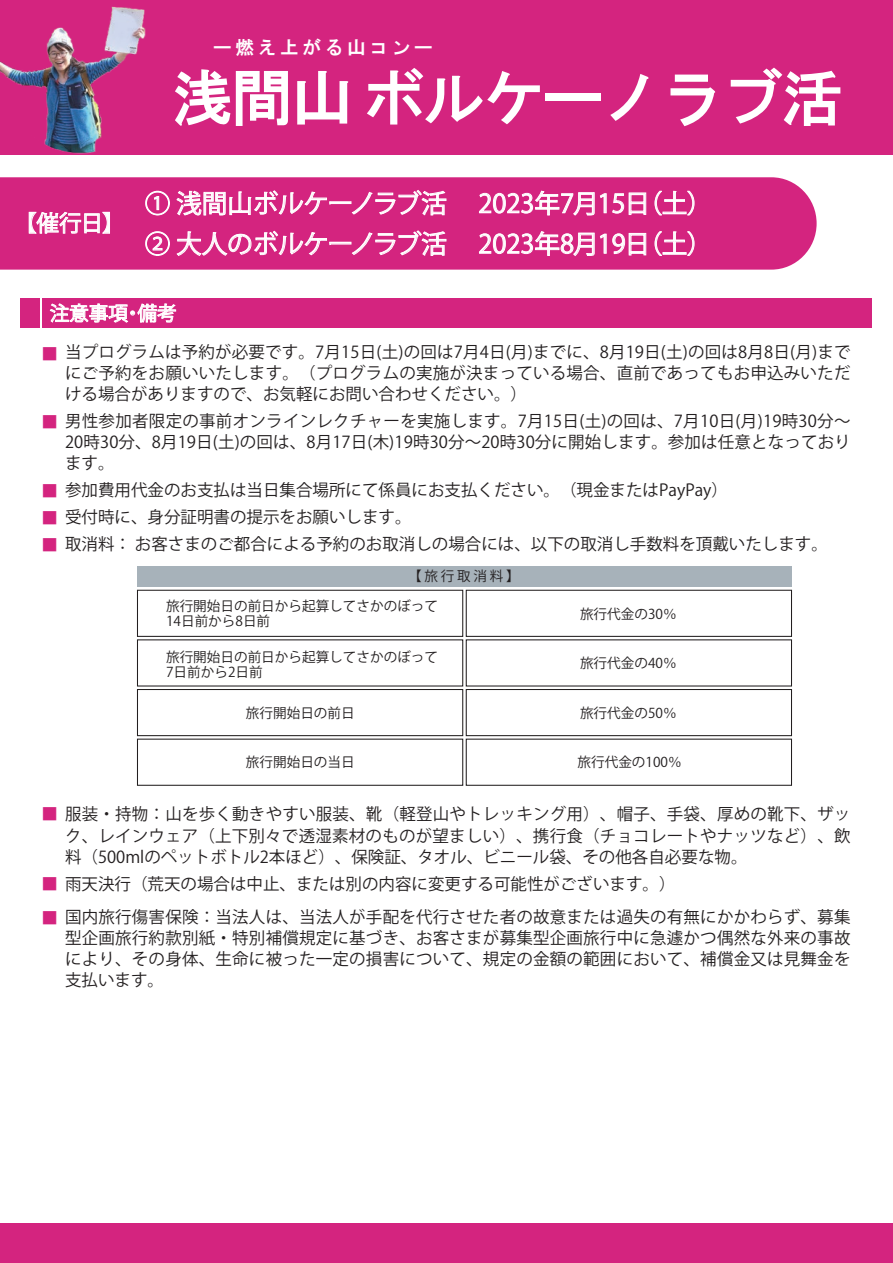
<style>
.page{position:relative;width:893px;height:1263px;background:#fff}
.page>*{position:absolute;margin:0;border:0;box-sizing:border-box;transform-origin:0 0}
.t1{font:61.5px "HGS Gothic E";letter-spacing:-.03em;color:#fff}
.t2{font:25.5px/40.5px "Koz Go Pr 6 N";color:#fff}
.t3{font:22.5px "Koz Go Pr 6 N";color:#fff}
.t4{font:19.5px "Koz Go Pr 6 N";color:#fff}
.t5{font:18.6px "HGS Gothic E";letter-spacing:.2em;color:#fff}
.t6{font:16.5px/21px "Koz Go Pr 6 N";color:#231f20;text-align:justify}
.t7{font:13.65px/30px "Koz Go Pr 6 N";color:#231f20}
.s1{color:#d4247f}
</style>
<div class="page">
<div style="left:0;top:0;width:893px;height:154px;background:#d4247f"></div>
<div style="left:0;top:1224px;width:893px;height:39px;background:#d4247f"></div>
<div style="left:0;top:177px;width:817px;height:93px;background:#d4247f"></div>
<svg style="left:145px;top:191px;width:25px;height:24px"></svg>
<svg style="left:177px;top:190px;width:269px;height:25px;background:#dd579c"></svg>
<svg style="left:479px;top:191px;width:167px;height:25px;background:#de5a9e"></svg>
<svg style="left:655px;top:191px;width:39px;height:24px"></svg>
<svg style="left:145px;top:231px;width:25px;height:25px"></svg>
<svg style="left:177px;top:230px;width:269px;height:26px;background:#db4c96"></svg>
<svg style="left:479px;top:231px;width:167px;height:25px;background:#de5da0"></svg>
<svg style="left:655px;top:231px;width:39px;height:25px"></svg>
<div style="left:43px;top:298px;width:829px;height:30px;background:#d4247f"></div>
<svg style="left:50px;top:303px;width:126px;height:20px"></svg>
<div style="left:20px;top:298px;width:20px;height:30px;background:#d4247f"></div>
<img style="left:0;top:6px;width:148px;height:149px">
<svg style="left:29px;top:212px;width:81px;height:22px;background:#e373ad"></svg>
<div style="left:137px;top:566px;width:654px;height:20px;background:#a7b2ba"></div>
<div style="left:137px;top:590px;width:326px;height:47px;background:#fff;border:1px solid #231f20"></div>
<div style="left:466px;top:590px;width:326px;height:47px;background:#fff;border:1px solid #231f20"></div>
<div style="left:137px;top:689px;width:326px;height:47px;background:#fff;border:1px solid #231f20"></div>
<div style="left:466px;top:689px;width:326px;height:47px;background:#fff;border:1px solid #231f20"></div>
<div style="left:137px;top:739px;width:326px;height:47px;background:#fff;border:1px solid #231f20"></div>
<div style="left:466px;top:739px;width:326px;height:47px;background:#fff;border:1px solid #231f20"></div>
<p class="t5" style="left:213px;top:38px;width:221px">ー燃え上がる山コンー</p>
<h3 class="t3" style="left:14px;top:210px;width:112px">【催行日】</h3>
<h1 class="t1" style="left:172px;top:67px;width:672px">浅間山ボルケーノラブ活</h1>
<h2 class="t2" style="left:145px;top:184px;width:569px">① 浅間山ボルケーノラブ活 　2023年7月15日（土）<br>② 大人のボルケーノラブ活 　2023年8月19日（土）</h2>
<p class="t4" style="left:50px;top:302px;width:128px">注意事項・備考</p>
<p class="t6" style="left:65px;top:342px;width:787px;text-indent:-24px"><span class="s1">■</span> 当プログラムは予約が必要です。7月15日(土)の回は7月4日(月)までに、8月19日(土)の回は8月8日(月)までにご予約をお願いいたします。（プログラムの実施が決まっている場合、直前であってもお申込みいただける場合がありますので、お気軽にお問い合わせください。）</p>
<p class="t6" style="left:65px;top:411px;width:787px;text-indent:-24px"><span class="s1">■</span> 男性参加者限定の事前オンラインレクチャーを実施します。7月15日(土)の回は、7月10日(月)19時30分～20時30分、8月19日(土)の回は、8月17日(木)19時30分～20時30分に開始します。参加は任意となっております。</p>
<p class="t6" style="left:41px;top:480px;width:688px"><span class="s1">■</span> 参加費用代金のお支払は当日集合場所にて係員にお支払ください。（現金またはPayPay）</p>
<p class="t6" style="left:41px;top:507px;width:372px"><span class="s1">■</span> 受付時に、身分証明書の提示をお願いします。</p>
<p class="t6" style="left:41px;top:534px;width:788px"><span class="s1">■</span> 取消料： お客さまのご都合による予約のお取消しの場合には、以下の取消し手数料を頂戴いたします。</p>
<p class="t7" style="left:166px;top:562px;width:355px;text-indent:242px">【旅行取消料】旅行開始日の前日から起算してさかのぼって</p>
<p class="t7" style="left:166px;top:606px;width:106px">14日前から8日前</p>
<p class="t7" style="left:166px;top:650px;width:273px;line-height:14.9px">旅行開始日の前日から起算してさかのぼって<br>7日前から2日前</p>
<p class="t7" style="left:246px;top:698px;width:110px">旅行開始日の前日</p>
<p class="t7" style="left:246px;top:748px;width:110px">旅行開始日の当日</p>
<p class="t7" style="left:580px;top:599px;width:98px">旅行代金の30％</p>
<p class="t7" style="left:580px;top:648px;width:98px">旅行代金の40％</p>
<p class="t7" style="left:580px;top:698px;width:98px">旅行代金の50％</p>
<p class="t7" style="left:578px;top:747px;width:106px">旅行代金の100％</p>
<p class="t6" style="left:65px;top:804px;width:787px;text-indent:-24px"><span class="s1">■</span> 服装・持物：山を歩く動きやすい服装、靴（軽登山やトレッキング用）、帽子、手袋、厚めの靴下、ザック、レインウェア（上下別々で透湿素材のものが望ましい）、携行食（チョコレートやナッツなど）、飲料（500mlのペットボトル2本ほど）、保険証、タオル、ビニール袋、その他各自必要な物。</p>
<p class="t6" style="left:41px;top:873px;width:636px"><span class="s1">■</span> 雨天決行（荒天の場合は中止、または別の内容に変更する可能性がございます。）</p>
<p class="t6" style="left:65px;top:906px;width:787px;text-indent:-24px"><span class="s1">■</span> 国内旅行傷害保険：当法人は、当法人が手配を代行させた者の故意または過失の有無にかかわらず、募集型企画旅行約款別紙・特別補償規定に基づき、お客さまが募集型企画旅行中に急遽かつ偶然な外来の事故により、その身体、生命に被った一定の損害について、規定の金額の範囲において、補償金又は見舞金を支払います。</p>
</div>
